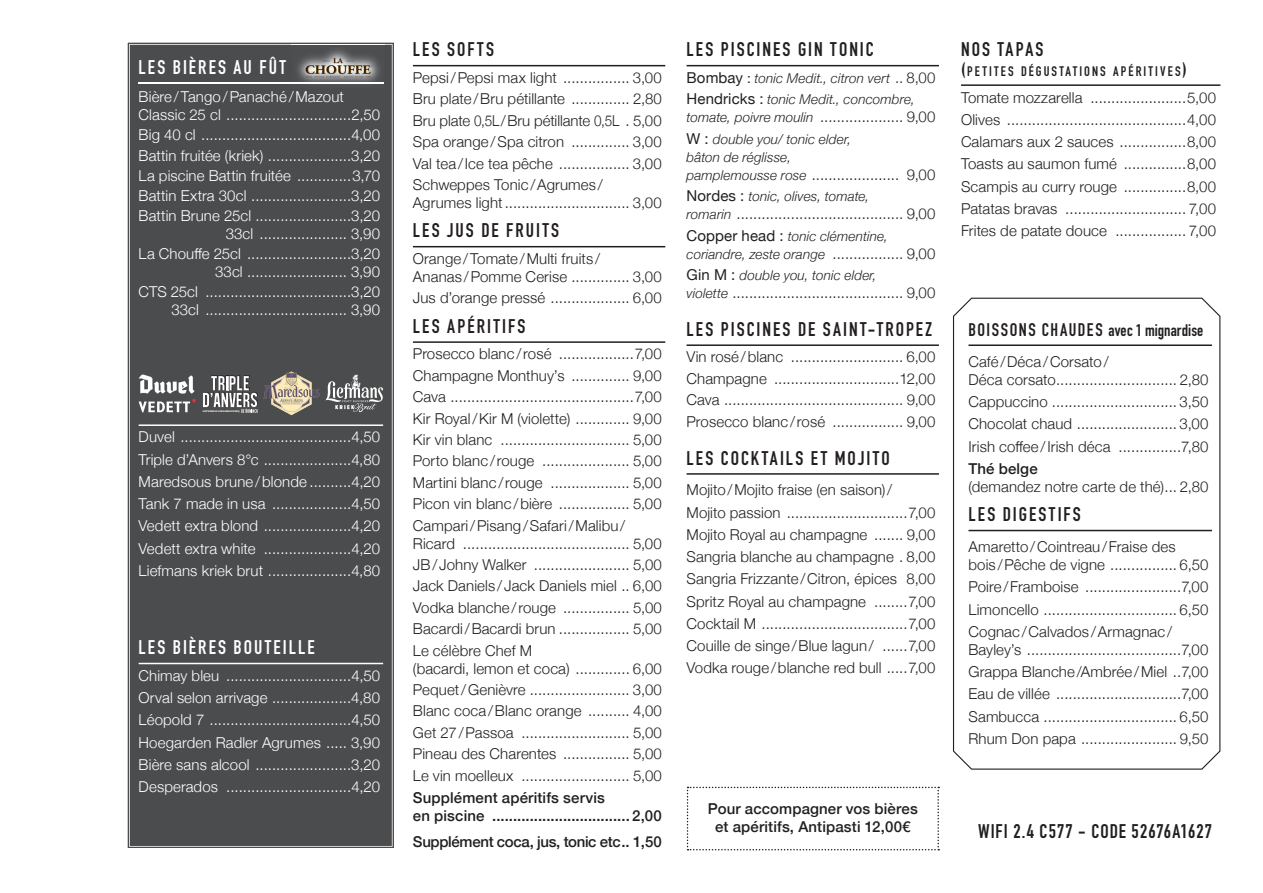
<style>
.page{position:relative;width:1263px;height:893px;background:#fff}
.page>*{position:absolute;margin:0;border:0;box-sizing:border-box;transform-origin:0 0}
.t1{font:700 19.5px "DIN Condensed";letter-spacing:.105em;color:#231f20}
.t2{font:700 19.5px "DIN Condensed";letter-spacing:.11em;color:#fff}
.t3{font:700 19.5px "DIN Condensed";letter-spacing:.055em;color:#231f20}
.t4{font:700 18px "DIN Condensed";letter-spacing:.085em;color:#231f20}
.t5{font:300 15px/21.5px "Helvetica Neue";letter-spacing:.01em;color:#231f20;text-align:justify}
.t6{font:300 15px/22.2px "Helvetica Neue";letter-spacing:.005em;color:#fff;text-align:justify}
.t7{font:500 15px/18px "Helvetica Neue";letter-spacing:.01em;color:#231f20}
.t8{font:500 15px "Helvetica Neue";letter-spacing:-.02em;color:#231f20}
.t9{font:700 13.65px "DIN Condensed";letter-spacing:.155em;color:#231f20}
.t10{font:italic 300 13.5px/18px "Helvetica Neue";letter-spacing:.01em;color:#231f20}
.t11{font:700 2.25px "Rockwell";letter-spacing:.02em;color:#fff}
.s1{font-weight:400;font-style:normal;font-size:15px}
.s2{font-weight:400;font-style:normal}
.s3{font-style:normal;font-size:15px}
.s4{font-style:italic;font-size:13.5px}
.s5{font-size:19.5px}
.s6{font-size:16.5px}
</style>
<div class="page">
<hr style="left:413px;top:65px;width:252px;height:1px;background:#231f20">
<hr style="left:413px;top:246px;width:252px;height:1px;background:#231f20">
<hr style="left:413px;top:341px;width:252px;height:2px;background:#231f20">
<hr style="left:686px;top:65px;width:253px;height:1px;background:#231f20">
<hr style="left:686px;top:344px;width:253px;height:2px;background:#231f20">
<hr style="left:686px;top:473px;width:253px;height:2px;background:#231f20">
<div style="left:129px;top:44px;width:264px;height:803px;background:#4b4c4d"></div>
<svg style="left:953px;top:297px;width:268px;height:473px"></svg>
<hr style="left:968px;top:344px;width:244px;height:2px;background:#231f20">
<hr style="left:968px;top:530px;width:244px;height:1px;background:#231f20">
<hr style="left:139px;top:82px;width:244px;height:2px;background:#fff">
<hr style="left:139px;top:424px;width:244px;height:2px;background:#fff">
<hr style="left:139px;top:663px;width:244px;height:1px;background:#fff">
<svg style="left:687px;top:787px;width:252px;height:63px"></svg>
<img style="left:291px;top:44px;width:94px;height:45px">
<img style="left:291px;top:82px;width:92px;height:2px">
<svg style="left:203px;top:372px;width:180px;height:43px"></svg>
<img style="left:138px;top:375px;width:57px;height:19px">
<svg style="left:139px;top:398px;width:57px;height:14px"></svg>
<hr style="left:961px;top:84px;width:259px;height:2px;background:#231f20">
<h1 class="t2" style="left:139px;top:54px;width:149px">LES BIÈRES AU FÛT</h1>
<p class="t6" style="left:139px;top:87px;width:243px;line-height:18px">Bière / Tango / Panaché / Mazout<br>Classic 25 cl ..............................2,50</p>
<p class="t6" style="left:139px;top:124px;width:243px;line-height:20.1px">Big 40 cl ....................................4,00<br>Battin fruitée (kriek) ....................3,20<br>La piscine Battin fruitée .............3,70<br>Battin Extra 30cl ........................3,20<br>Battin Brune 25cl .......................3,20</p>
<p class="t6" style="left:139px;top:222px;width:243px;line-height:20.1px;text-align:right">33cl ..................... 3,90<br>La Chouffe 25cl .........................3,20</p>
<p class="t6" style="left:139px;top:261px;width:243px;line-height:20.1px;text-align:right">33cl ........................ 3,90<br>CTS 25cl ...................................3,20</p>
<p class="t6" style="left:171px;top:298px;width:210px">33cl .................................. 3,90</p>
<p class="t11" style="left:203px;top:410px;width:39px">ANTWERPSE STADSBROUWERIJ</p>
<p class="t6" style="left:139px;top:425px;width:243px">Duvel .........................................4,50<br>Triple d’Anvers 8°c .....................4,80<br>Maredsous brune / blonde ..........4,20<br>Tank 7 made in usa ...................4,50<br>Vedett extra blond .....................4,20<br>Vedett extra white .....................4,20<br>Liefmans kriek brut ....................4,80</p>
<h1 class="t2" style="left:139px;top:634px;width:177px">LES BIÈRES BOUTEILLE</h1>
<p class="t6" style="left:139px;top:663px;width:243px">Chimay bleu ..............................4,50<br>Orval selon arrivage ...................4,80<br>Léopold 7 ..................................4,50<br>Hoegarden Radler Agrumes ..... 3,90<br>Bière sans alcool .......................3,20<br>Desperados ..............................4,20</p>
<h1 class="t1" style="left:413px;top:36px;width:83px">LES SOFTS</h1>
<p class="t5" style="left:413px;top:66px;width:251px">Pepsi / Pepsi max light ................ 3,00<br>Bru plate / Bru pétillante .............. 2,80<br>Bru plate 0,5L / Bru pétillante 0,5L . 5,00<br>Spa orange / Spa citron .............. 3,00<br>Val tea / Ice tea pêche ................. 3,00<br>Schweppes Tonic / Agrumes /</p>
<p class="t5" style="left:413px;top:191px;width:251px">Agrumes light .............................. 3,00</p>
<h1 class="t1" style="left:413px;top:217px;width:148px">LES JUS DE FRUITS</h1>
<p class="t5" style="left:413px;top:248px;width:251px;line-height:18px">Orange / Tomate / Multi fruits /<br>Ananas / Pomme Cerise .............. 3,00</p>
<p class="t5" style="left:413px;top:286px;width:251px">Jus d’orange pressé ................... 6,00</p>
<h1 class="t1" style="left:413px;top:313px;width:114px">LES APÉRITIFS</h1>
<p class="t5" style="left:413px;top:342px;width:251px">Prosecco blanc / rosé ..................7,00<br>Champagne Monthuy’s .............. 9,00<br>Cava ............................................7,00<br>Kir Royal / Kir M (violette) ............. 9,00<br>Kir vin blanc ............................... 5,00<br>Porto blanc / rouge ..................... 5,00<br>Martini blanc / rouge ................... 5,00<br>Picon vin blanc / bière ................. 5,00<br>Campari / Pisang / Safari / Malibu /</p>
<p class="t5" style="left:413px;top:531px;width:251px">Ricard ........................................ 5,00<br>JB / Johny Walker ....................... 5,00<br>Jack Daniels / Jack Daniels miel .. 6,00<br>Vodka blanche / rouge ................ 5,00<br>Bacardi / Bacardi brun ................. 5,00<br>Le célèbre Chef M</p>
<p class="t5" style="left:413px;top:656px;width:251px">(bacardi, lemon et coca) ............. 6,00<br>Pequet / Genièvre ........................ 3,00<br>Blanc coca / Blanc orange .......... 4,00<br>Get 27 / Passoa .......................... 5,00<br>Pineau des Charentes ................ 5,00<br>Le vin moelleux .......................... 5,00</p>
<p class="t7" style="left:413px;top:787px;width:250px">Supplément apéritifs servis<br>en piscine ................................. 2,00</p>
<p class="t8" style="left:413px;top:830px;width:250px">Supplément coca, jus, tonic etc .. 1,50</p>
<h1 class="t1" style="left:686px;top:36px;width:189px">LES PISCINES GIN TONIC</h1>
<p class="t10" style="left:686px;top:66px;width:251px;line-height:21.5px"><span class="s1">Bombay</span> <span class="s2">:</span> tonic Medit., citron vert <span class="s3">.. 8,00<br></span><span class="s1">Hendricks :</span> tonic Medit., concombre,</p>
<p class="t5" style="left:686px;top:105px;width:250px"><span class="s4">tomate, poivre moulin</span> .................... 9,00</p>
<p class="t10" style="left:686px;top:129px;width:166px"><span class="s1">W :</span> double you/ tonic elder, bâton de réglisse,</p>
<p class="t5" style="left:686px;top:163px;width:250px"><span class="s4">pamplemousse rose</span> ..................... 9,00</p>
<p class="t10" style="left:686px;top:186px;width:184px"><span class="s1">Nordes :</span> tonic, olives, tomate,</p>
<p class="t5" style="left:686px;top:202px;width:250px"><span class="s4">romarin</span> ........................................ 9,00</p>
<p class="t10" style="left:686px;top:226px;width:250px"><span class="s1">Copper head :</span> tonic clémentine, coriandre, zeste orange <span class="s3">................. 9,00</span></p>
<p class="t10" style="left:686px;top:265px;width:192px"><span class="s1">Gin M :</span> double you, tonic elder,</p>
<p class="t5" style="left:686px;top:281px;width:250px"><span class="s4">violette</span> ......................................... 9,00</p>
<h1 class="t1" style="left:686px;top:316px;width:247px">LES PISCINES DE SAINT-TROPEZ</h1>
<p class="t5" style="left:686px;top:345px;width:251px">Vin rosé / blanc ........................... 6,00<br>Champagne ..............................12,00<br>Cava ........................................... 9,00<br>Prosecco blanc / rosé ................. 9,00</p>
<h1 class="t1" style="left:686px;top:445px;width:205px">LES COCKTAILS ET MOJITO</h1>
<p class="t5" style="left:686px;top:478px;width:251px;line-height:22.2px;text-align:left">Mojito / Mojito fraise (en saison) /<br>Mojito passion .............................7,00<br>Mojito Royal au champagne ....... 9,00<br>Sangria blanche au champagne . 8,00<br>Sangria Frizzante / Citron, épices 8,00<br>Spritz Royal au champagne ........7,00<br>Cocktail M ...................................7,00<br>Couille de singe / Blue lagun / ......7,00<br>Vodka rouge / blanche red bull .....7,00</p>
<p class="t7" style="left:708px;top:798px;width:211px;text-align:center">Pour accompagner vos bières et apéritifs, Antipasti 12,00€</p>
<h1 class="t1" style="left:961px;top:36px;width:84px">NOS TAPAS</h1>
<p class="t9" style="left:961px;top:62px;width:227px"><span class="s5">(</span>PETITES DÉGUSTATIONS APÉRITIVES<span class="s5">)</span></p>
<p class="t5" style="left:961px;top:85px;width:257px;line-height:22.2px">Tomate mozzarella .......................5,00<br>Olives ...........................................4,00<br>Calamars aux 2 sauces ................8,00<br>Toasts au saumon fumé ...............8,00<br>Scampis au curry rouge ...............8,00<br>Patatas bravas ............................. 7,00<br>Frites de patate douce ................. 7,00</p>
<p class="t4" style="left:968px;top:318px;width:236px">BOISSONS CHAUDES <span class="s6">avec 1 mignardise</span></p>
<p class="t5" style="left:968px;top:351px;width:242px;line-height:18px">Café / Déca / Corsato /<br>Déca corsato ............................. 2,80</p>
<p class="t5" style="left:968px;top:389px;width:242px;line-height:22.2px">Cappuccino .............................. 3,50<br>Chocolat chaud ........................ 3,00<br>Irish coffee / Irish déca ...............7,80</p>
<p class="t7" style="left:968px;top:458px;width:71px">Thé belge</p>
<p class="t5" style="left:968px;top:475px;width:242px">(demandez notre carte de thé) ... 2,80</p>
<h1 class="t1" style="left:968px;top:501px;width:114px">LES DIGESTIFS</h1>
<p class="t5" style="left:968px;top:537px;width:242px;line-height:18px">Amaretto / Cointreau / Fraise des<br>bois / Pêche de vigne ................ 6,50</p>
<p class="t5" style="left:968px;top:575px;width:242px;line-height:22.2px">Poire / Framboise .......................7,00<br>Limoncello ................................ 6,50<br>Cognac / Calvados / Armagnac /</p>
<p class="t5" style="left:968px;top:637px;width:242px;line-height:22.2px">Bayley’s .....................................7,00<br>Grappa Blanche /Ambrée / Miel ..7,00<br>Eau de villée ..............................7,00<br>Sambucca ................................ 6,50<br>Rhum Don papa ....................... 9,50</p>
<h1 class="t3" style="left:978px;top:818px;width:236px">WIFI 2.4 C577 - CODE 52676A1627</h1>
</div>
